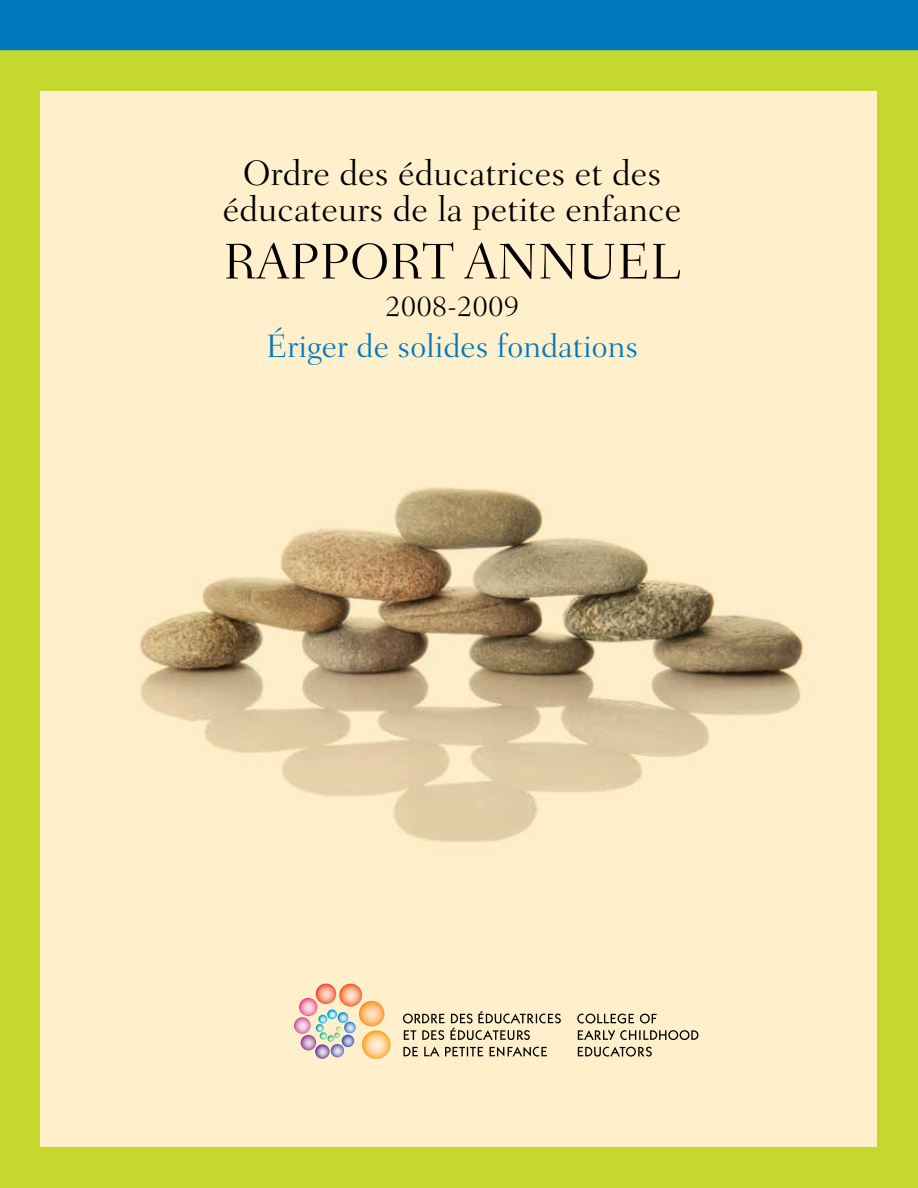
<style>
.page{position:relative;width:918px;height:1188px;background:#c4d82e}
.page>*{position:absolute;margin:0;border:0;box-sizing:border-box;transform-origin:0 0}
.t1{font:300 51px "Fairfield LH";color:#000}
.t2{font:300 36px/36px "Fairfield LH";color:#000;text-align:center}
.t3{font:300 33px "Fairfield LH";color:#0079c1}
.t4{font:300 30px "Fairfield LH";color:#000}
</style>
<div class="page">
<div style="left:40px;top:92px;width:838px;height:1056px;background:#ffefcb"></div>
<img style="left:139px;top:487px;width:666px;height:356px">
<img style="left:294px;top:984px;width:97px;height:75px">
<svg style="left:403px;top:1014px;width:42px;height:9px"></svg>
<svg style="left:404px;top:1030px;width:12px;height:10px"></svg>
<svg style="left:422px;top:1030px;width:22px;height:10px"></svg>
<svg style="left:451px;top:1011px;width:110px;height:29px"></svg>
<svg style="left:403px;top:1047px;width:15px;height:9px"></svg>
<svg style="left:424px;top:1047px;width:15px;height:10px"></svg>
<svg style="left:445px;top:1047px;width:38px;height:9px"></svg>
<svg style="left:490px;top:1047px;width:57px;height:10px"></svg>
<svg style="left:577px;top:1014px;width:57px;height:10px"></svg>
<svg style="left:640px;top:1014px;width:17px;height:10px"></svg>
<svg style="left:578px;top:1030px;width:120px;height:10px"></svg>
<svg style="left:578px;top:1047px;width:74px;height:10px"></svg>
<div style="left:0;top:0;width:918px;height:50px;background:#0079c1"></div>
<p class="t2" style="left:223px;top:156px;width:460px">Ordre des éducatrices et des éducateurs de la petite enfance</p>
<h1 class="t1" style="left:223px;top:233px;width:460px">Rapport annuel</h1>
<p class="t4" style="left:385px;top:289px;width:136px">2008-2009</p>
<p class="t3" style="left:266px;top:327px;width:374px">Ériger de solides fondations</p>
</div>
